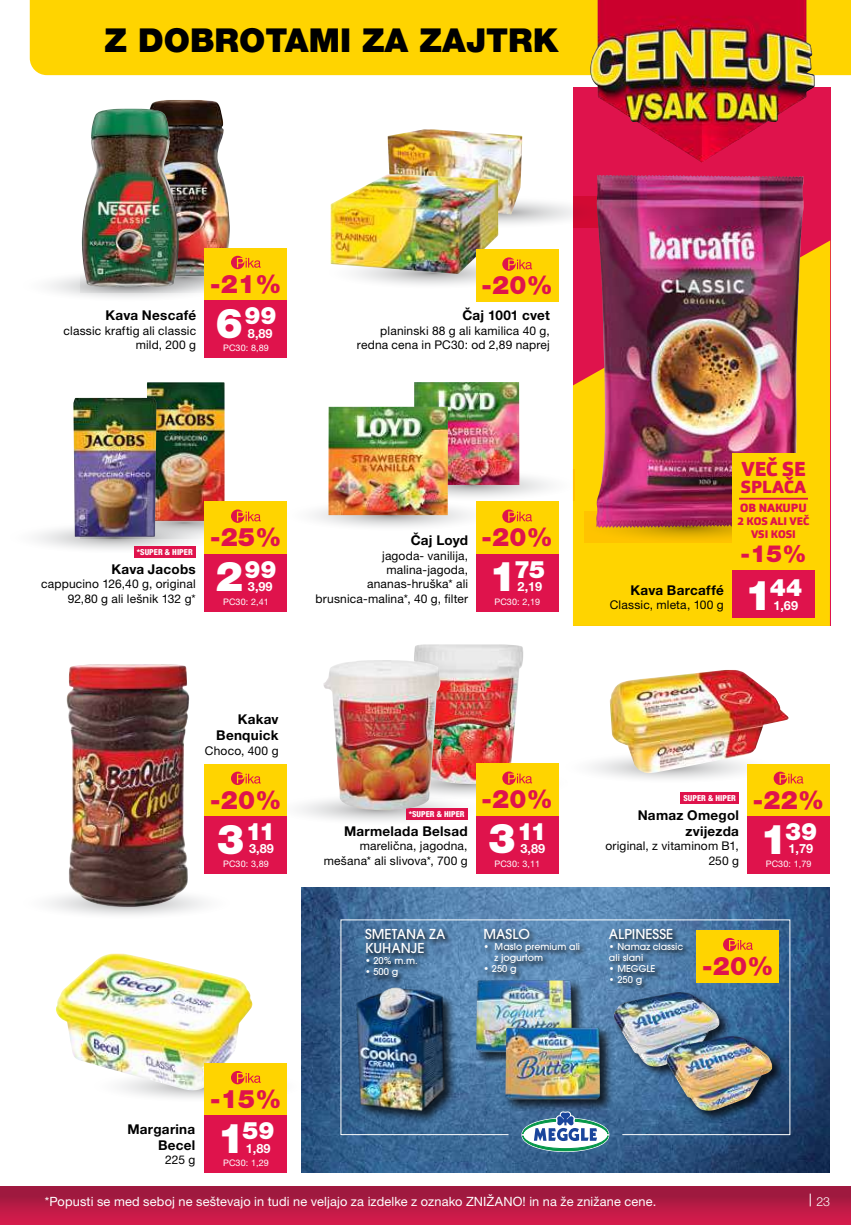
<style>
.page{position:relative;width:851px;height:1225px;background:#fff}
.page>*{position:absolute;margin:0;border:0;box-sizing:border-box;transform-origin:0 0}
.t1{font:900 33px "Helvetica Neue LT Pro";color:#000}
.t2{font:900 25.5px "Helvetica Neue LT Pro";letter-spacing:.01em;color:#df134c}
.t3{font:900 24px "Helvetica Neue LT Pro";letter-spacing:-.005em;color:#fff}
.t4{font:900 23.55px "Helvetica Neue LT Pro";color:#df134c}
.t5{font:900 19.95px "Orgon";color:#df134c}
.t6{font:900 17.25px "Orgon";letter-spacing:-.005em;color:#df134c}
.t7{font:500 13.65px/14.4px "ITC Avant Garde Pro";color:#fff}
.t8{font:700 13.5px/16.2px "Helvetica Neue LT Pro";letter-spacing:.015em;color:#000;text-align:right}
.t9{font:12.75px "Helvetica Neue LT Pro";letter-spacing:.01em;color:#fff}
.t10{font:700 12.75px "Helvetica Neue LT Pro";color:#fff}
.t11{font:300 12.45px "Helvetica Neue LT Pro";color:#fff}
.t12{font:12px/14.4px "Helvetica Neue LT Pro";letter-spacing:.015em;color:#000;text-align:right}
.t13{font:900 11.7px "Orgon";letter-spacing:-.005em;color:#df134c}
.t14{font:900 10.95px/12.8px "Orgon";letter-spacing:-.005em;color:#df134c;text-align:center}
.t15{font:500 9.3px/11.2px "ITC Avant Garde Pro";color:#fff}
.t16{font:9px "Helvetica Neue LT Pro";letter-spacing:.01em;color:#fff}
.t17{font:800 condensed 8.25px "Helvetica Neue LT Pro";color:#fff}
.s1{font-size:41.25px}
</style>
<div class="page">
<div style="left:573px;top:87px;width:257px;height:539px;background:#df134c"></div>
<svg style="left:573px;top:240px;width:257px;height:386px;background:#fbbc09"></svg>
<svg style="left:498px;top:196px;width:98px;height:31px"></svg>
<svg style="left:584px;top:511px;width:148px;height:31px;background:#eeb800"></svg>
<svg style="left:49px;top:896px;width:156px;height:19px"></svg>
<img style="left:596px;top:175px;width:207px;height:353px">
<img style="left:414px;top:644px;width:109px;height:107px">
<img style="left:414px;top:382px;width:105px;height:87px">
<img style="left:147px;top:382px;width:78px;height:87px">
<img style="left:138px;top:100px;width:92px;height:156px">
<img style="left:387px;top:129px;width:135px;height:86px">
<img style="left:330px;top:174px;width:168px;height:83px">
<div style="left:30px;top:0;width:820px;height:75px;background:#ffd400"></div>
<div style="left:476px;top:250px;width:82px;height:52px;background:#ffd400"></div>
<img style="left:330px;top:257px;width:203px;height:28px">
<div style="left:134px;top:546px;width:62px;height:12px;background:#df134c"></div>
<div style="left:205px;top:554px;width:82px;height:57px;background:#df134c"></div>
<div style="left:205px;top:248px;width:82px;height:52px;background:#ffd400"></div>
<svg style="left:49px;top:256px;width:212px;height:45px"></svg>
<div style="left:205px;top:300px;width:82px;height:57px;background:#df134c"></div>
<div style="left:205px;top:764px;width:82px;height:52px;background:#ffd400"></div>
<svg style="left:231px;top:771px;width:30px;height:14px"></svg>
<div style="left:205px;top:816px;width:82px;height:57px;background:#df134c"></div>
<div style="left:747px;top:764px;width:82px;height:52px;background:#ffd400"></div>
<div style="left:747px;top:816px;width:82px;height:57px;background:#df134c"></div>
<svg style="left:36px;top:469px;width:538px;height:84px"></svg>
<div style="left:476px;top:554px;width:82px;height:57px;background:#df134c"></div>
<svg style="left:300px;top:751px;width:503px;height:73px"></svg>
<div style="left:476px;top:816px;width:82px;height:57px;background:#df134c"></div>
<div style="left:406px;top:808px;width:61px;height:12px;background:#df134c"></div>
<div style="left:732px;top:453px;width:82px;height:117px;background:#ffd400"></div>
<hr style="left:739px;top:498px;width:68px;height:1px;background:#df134c">
<div style="left:732px;top:570px;width:82px;height:47px;background:#df134c"></div>
<img style="left:590px;top:0;width:224px;height:163px">
<img style="left:82px;top:109px;width:97px;height:178px">
<img style="left:73px;top:398px;width:83px;height:139px">
<img style="left:67px;top:664px;width:122px;height:243px">
<img style="left:328px;top:407px;width:120px;height:108px">
<img style="left:323px;top:660px;width:117px;height:150px">
<img style="left:609px;top:670px;width:179px;height:105px">
<img style="left:56px;top:953px;width:196px;height:117px">
<div style="left:205px;top:1063px;width:82px;height:52px;background:#ffd400"></div>
<svg style="left:114px;top:1070px;width:147px;height:31px"></svg>
<div style="left:205px;top:1115px;width:82px;height:57px;background:#df134c"></div>
<img style="left:301px;top:887px;width:528px;height:285px">
<svg style="left:521px;top:1135px;width:88px;height:17px"></svg>
<svg style="left:340px;top:919px;width:450px;height:216px;background:#4f7aa4"></svg>
<div style="left:474px;top:978px;width:111px;height:87px;background:#000;opacity:.75"></div>
<img style="left:476px;top:980px;width:96px;height:72px">
<div style="left:503px;top:1025px;width:110px;height:87px;background:#000;opacity:.75"></div>
<img style="left:505px;top:1027px;width:95px;height:72px">
<div style="left:612px;top:990px;width:119px;height:88px;background:#000;opacity:.75"></div>
<img style="left:613px;top:992px;width:106px;height:75px">
<div style="left:664px;top:1034px;width:120px;height:88px;background:#000;opacity:.75"></div>
<img style="left:666px;top:1036px;width:106px;height:74px">
<img style="left:340px;top:974px;width:118px;height:150px">
<div style="left:608px;top:927px;width:81px;height:65px;background:#000;opacity:.9"></div>
<div style="left:483px;top:927px;width:103px;height:54px;background:#000;opacity:.9"></div>
<div style="left:363px;top:927px;width:89px;height:58px;background:#000;opacity:.9"></div>
<div style="left:696px;top:930px;width:83px;height:52px;background:#ffd400"></div>
<svg style="left:723px;top:938px;width:29px;height:13px"></svg>
<div style="left:0;top:1186px;width:850px;height:39px;background:linear-gradient(to bottom,#94193c,#da1c4d)"></div>
<svg style="left:809px;top:1193px;width:1px;height:13px"></svg>
<h1 class="t1" style="left:104px;top:20px;width:455px">Z DOBROTAMI ZA ZAJTRK</h1>
<p class="t8" style="left:106px;top:307px;width:92px">Kava Nescafé</p>
<p class="t12" style="left:64px;top:323px;width:134px">classic kraftig ali classic mild, 200 g</p>
<h2 class="t2" style="left:210px;top:268px;width:73px">-21%</h2>
<h3 class="t3" style="left:215px;top:301px;width:63px"><span class="s1">6</span>99</h3>
<p class="t16" style="left:223px;top:342px;width:47px">PC30: 8,89</p>
<p class="t10" style="left:248px;top:325px;width:26px">8,89</p>
<h2 class="t2" style="left:481px;top:270px;width:73px">-20%</h2>
<p class="t8" style="left:462px;top:307px;width:89px">Čaj 1001 cvet</p>
<p class="t12" style="left:357px;top:323px;width:194px">planinski 88 g ali kamilica 40 g, redna cena in PC30: od 2,89 naprej</p>
<p class="t17" style="left:137px;top:546px;width:57px">*SUPER &amp; HIPER</p>
<p class="t8" style="left:112px;top:560px;width:86px">Kava Jacobs</p>
<p class="t12" style="left:41px;top:576px;width:156px">cappucino 126,40 g, original<br>92,80 g ali lešnik 132 g*</p>
<h2 class="t2" style="left:210px;top:522px;width:73px">-25%</h2>
<h3 class="t3" style="left:215px;top:555px;width:63px"><span class="s1">2</span>99</h3>
<p class="t16" style="left:223px;top:596px;width:47px">PC30: 2,41</p>
<p class="t10" style="left:248px;top:579px;width:26px">3,99</p>
<p class="t8" style="left:411px;top:532px;width:59px">Čaj Loyd</p>
<p class="t12" style="left:315px;top:548px;width:154px">jagoda- vanilija, malina-jagoda, ananas-hruška* ali brusnica-malina*, 40 g, filter</p>
<h2 class="t2" style="left:481px;top:522px;width:73px">-20%</h2>
<h3 class="t3" style="left:489px;top:555px;width:58px"><span class="s1">1</span>75</h3>
<p class="t16" style="left:494px;top:596px;width:47px">PC30: 2,19</p>
<p class="t10" style="left:517px;top:579px;width:26px">2,19</p>
<p class="t8" style="left:630px;top:581px;width:95px">Kava Barcaffé</p>
<p class="t12" style="left:609px;top:597px;width:115px">Classic, mleta, 100 g</p>
<h3 class="t5" style="left:741px;top:456px;width:66px">VEČ SE</h3>
<h3 class="t6" style="left:740px;top:476px;width:67px">SPLAČA</h3>
<p class="t13" style="left:740px;top:500px;width:68px">OB NAKUPU</p>
<p class="t14" style="left:737px;top:515px;width:73px">2 KOS ALI VEČ<br>VSI KOSI</p>
<h3 class="t4" style="left:740px;top:539px;width:67px">-15%</h3>
<h3 class="t3" style="left:744px;top:573px;width:59px"><span class="s1">1</span>44</h3>
<p class="t10" style="left:773px;top:597px;width:26px">1,69</p>
<p class="t8" style="left:216px;top:711px;width:64px">Kakav<br>Benquick</p>
<p class="t12" style="left:205px;top:743px;width:75px">Choco, 400 g</p>
<h2 class="t2" style="left:210px;top:784px;width:73px">-20%</h2>
<h3 class="t3" style="left:217px;top:817px;width:60px"><span class="s1">3</span>11</h3>
<p class="t16" style="left:223px;top:858px;width:47px">PC30: 3,89</p>
<p class="t10" style="left:249px;top:841px;width:26px">3,89</p>
<p class="t17" style="left:409px;top:809px;width:57px">*SUPER &amp; HIPER</p>
<p class="t8" style="left:344px;top:823px;width:125px">Marmelada Belsad</p>
<p class="t12" style="left:324px;top:839px;width:145px">marelična, jagodna, mešana* ali slivova*, 700 g</p>
<h2 class="t2" style="left:481px;top:784px;width:73px">-20%</h2>
<h3 class="t3" style="left:488px;top:816px;width:60px"><span class="s1">3</span>11</h3>
<p class="t16" style="left:494px;top:858px;width:47px">PC30: 3,11</p>
<p class="t10" style="left:520px;top:841px;width:26px">3,89</p>
<p class="t17" style="left:683px;top:792px;width:54px">SUPER &amp; HIPER</p>
<p class="t8" style="left:637px;top:806px;width:103px">Namaz Omegol zvijezda</p>
<p class="t12" style="left:605px;top:838px;width:135px">original, z vitaminom B1,<br>250 g</p>
<h2 class="t2" style="left:752px;top:784px;width:73px">-22%</h2>
<h3 class="t3" style="left:760px;top:817px;width:59px"><span class="s1">1</span>39</h3>
<p class="t16" style="left:765px;top:858px;width:47px">PC30: 1,79</p>
<p class="t10" style="left:788px;top:841px;width:26px">1,79</p>
<p class="t7" style="left:365px;top:926px;width:82px">SMETANA ZA<br>KUHANJE</p>
<p class="t15" style="left:365px;top:955px;width:54px">• 20% m.m.</p>
<p class="t15" style="left:365px;top:966px;width:35px">• 500 g</p>
<h2 class="t2" style="left:702px;top:950px;width:73px">-20%</h2>
<p class="t7" style="left:483px;top:926px;width:48px">MASLO</p>
<p class="t15" style="left:494px;top:940px;width:87px;text-indent:-11px">• Maslo premium ali z jogurtom</p>
<p class="t15" style="left:483px;top:963px;width:35px">• 250 g</p>
<p class="t7" style="left:609px;top:926px;width:66px">ALPINESSE</p>
<p class="t15" style="left:609px;top:940px;width:76px">• Namaz classic ali slani</p>
<p class="t15" style="left:609px;top:963px;width:48px">• MEGGLE</p>
<p class="t15" style="left:609px;top:974px;width:35px">• 250 g</p>
<p class="t8" style="left:127px;top:1120px;width:69px">Margarina<br>Becel</p>
<p class="t12" style="left:165px;top:1152px;width:32px">225 g</p>
<h2 class="t2" style="left:210px;top:1083px;width:73px">-15%</h2>
<h3 class="t3" style="left:217px;top:1116px;width:58px"><span class="s1">1</span>59</h3>
<p class="t16" style="left:223px;top:1157px;width:47px">PC30: 1,29</p>
<p class="t10" style="left:246px;top:1140px;width:26px">1,89</p>
<p class="t9" style="left:45px;top:1193px;width:613px">*Popusti se med seboj ne seštevajo in tudi ne veljajo za izdelke z oznako ZNIŽANO! in na že znižane cene.</p>
<p class="t11" style="left:816px;top:1194px;width:15px">23</p>
</div>
